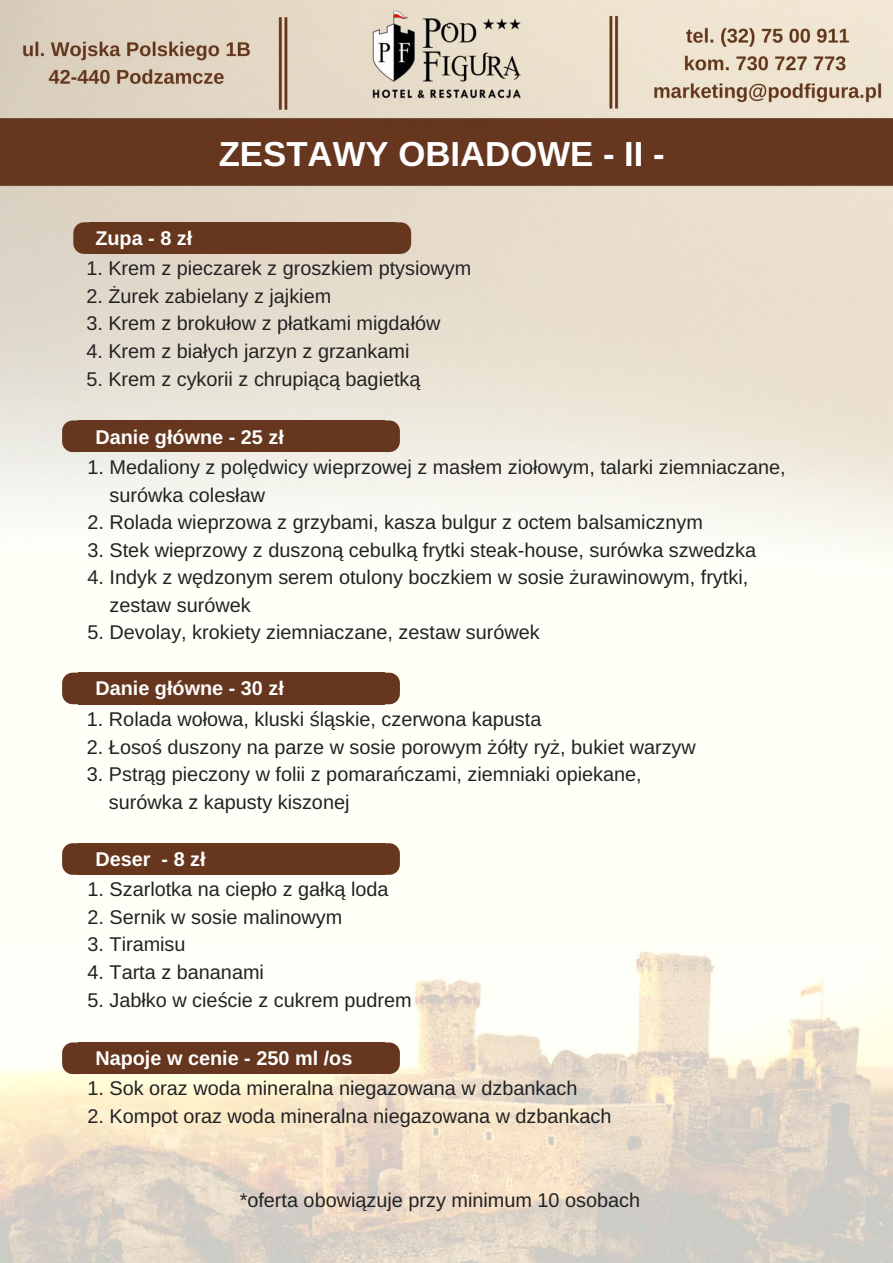
<style>
.page{position:relative;width:893px;height:1263px;background:#fff}
.page>*{position:absolute;margin:0;border:0;box-sizing:border-box;transform-origin:0 0}
.t1{font:700 34.8px "Arimo";color:#fff}
.t2{font:19.88px/27.6px "Arimo";color:#222}
.t3{font:700 19.88px "Arimo";color:#fff}
.s1{font-family:"Liberation Sans"}
</style>
<div class="page">
<img style="left:0;top:0;width:893px;height:1263px">
<div style="left:89px;top:222px;width:306px;height:18px;background:#66371e"></div>
<div style="left:89px;top:239px;width:306px;height:15px;background:#66371e"></div>
<svg style="left:73px;top:222px;width:16px;height:32px"></svg>
<svg style="left:395px;top:222px;width:16px;height:32px"></svg>
<div style="left:78px;top:420px;width:306px;height:18px;background:#66371e"></div>
<div style="left:78px;top:437px;width:306px;height:15px;background:#66371e"></div>
<svg style="left:62px;top:420px;width:16px;height:32px"></svg>
<svg style="left:384px;top:420px;width:16px;height:32px"></svg>
<div style="left:78px;top:843px;width:306px;height:17px;background:#66371e"></div>
<div style="left:78px;top:859px;width:306px;height:16px;background:#66371e"></div>
<svg style="left:62px;top:843px;width:16px;height:32px"></svg>
<svg style="left:384px;top:843px;width:16px;height:32px"></svg>
<div style="left:78px;top:1042px;width:306px;height:18px;background:#66371e"></div>
<div style="left:78px;top:1059px;width:306px;height:15px;background:#66371e"></div>
<svg style="left:62px;top:1042px;width:16px;height:32px"></svg>
<svg style="left:384px;top:1042px;width:16px;height:32px"></svg>
<div style="left:78px;top:673px;width:306px;height:17px;background:#66371e"></div>
<div style="left:78px;top:689px;width:306px;height:15px;background:#66371e"></div>
<svg style="left:62px;top:673px;width:16px;height:31px"></svg>
<svg style="left:384px;top:673px;width:16px;height:31px"></svg>
<h1 class="t1" style="left:219px;top:134px;width:448px">ZESTAWY OBIADOWE - II -</h1>
<p class="t3" style="left:95px;top:227px;width:99px">Zupa - 8 z<span class="s1">ł</span></p>
<p class="t2" style="left:86px;top:255px;width:386px">1. Krem z pieczarek z groszkiem ptysiowym</p>
<p class="t2" style="left:86px;top:282px;width:246px">2. <span class="s1">Ż</span>urek zabielany z jajkiem</p>
<p class="t2" style="left:86px;top:310px;width:356px">3. Krem z broku<span class="s1">ł</span>ow z p<span class="s1">ł</span>atkami migda<span class="s1">ł</span>ów</p>
<p class="t2" style="left:86px;top:337px;width:325px">4. Krem z bia<span class="s1">ł</span>ych jarzyn z grzankami</p>
<p class="t2" style="left:86px;top:365px;width:336px">5. Krem z cykorii z chrupi<span class="s1">ą</span>c<span class="s1">ą</span> bagietk<span class="s1">ą</span></p>
<p class="t3" style="left:95px;top:426px;width:190px">Danie g<span class="s1">ł</span>ówne - 25 z<span class="s1">ł</span></p>
<p class="t2" style="left:110px;top:453px;width:678px;text-indent:-22px">1. Medaliony z pol<span class="s1">ę</span>dwicy wieprzowej z mas<span class="s1">ł</span>em zio<span class="s1">ł</span>owym, talarki ziemniaczane, surówka coles<span class="s1">ł</span>aw</p>
<p class="t2" style="left:87px;top:508px;width:617px">2. Rolada wieprzowa z grzybami, kasza bulgur z octem balsamicznym</p>
<p class="t2" style="left:87px;top:536px;width:670px">3. Stek wieprzowy z duszon<span class="s1">ą</span> cebulk<span class="s1">ą</span> frytki steak-house, surówka szwedzka</p>
<p class="t2" style="left:110px;top:564px;width:640px;text-indent:-22px">4. Indyk z w<span class="s1">ę</span>dzonym serem otulony boczkiem w sosie <span class="s1">ż</span>urawinowym, frytki, zestaw surówek</p>
<p class="t2" style="left:87px;top:619px;width:454px">5. Devolay, krokiety ziemniaczane, zestaw surówek</p>
<p class="t3" style="left:95px;top:677px;width:190px">Danie g<span class="s1">ł</span>ówne - 30 z<span class="s1">ł</span></p>
<p class="t2" style="left:87px;top:705px;width:456px">1. Rolada wo<span class="s1">ł</span>owa, kluski <span class="s1">ś</span>l<span class="s1">ą</span>skie, czerwona kapusta</p>
<p class="t2" style="left:87px;top:733px;width:610px">2. <span class="s1">Ł</span>oso<span class="s1">ś</span> duszony na parze w sosie porowym <span class="s1">ż</span>ó<span class="s1">ł</span>ty ry<span class="s1">ż</span>, bukiet warzyw</p>
<p class="t2" style="left:109px;top:761px;width:534px;text-indent:-22px">3. Pstr<span class="s1">ą</span>g pieczony w folii z pomara<span class="s1">ń</span>czami, ziemniaki opiekane, surówka z kapusty kiszonej</p>
<p class="t3" style="left:95px;top:848px;width:112px">Deser - 8 z<span class="s1">ł</span></p>
<p class="t2" style="left:87px;top:875px;width:303px">1. Szarlotka na ciep<span class="s1">ł</span>o z ga<span class="s1">ł</span>k<span class="s1">ą</span> loda</p>
<p class="t2" style="left:87px;top:903px;width:256px">2. Sernik w sosie malinowym</p>
<p class="t2" style="left:87px;top:931px;width:100px">3. Tiramisu</p>
<p class="t2" style="left:87px;top:958px;width:178px">4. Tarta z bananami</p>
<p class="t2" style="left:87px;top:986px;width:326px">5. Jab<span class="s1">ł</span>ko w cie<span class="s1">ś</span>cie z cukrem pudrem</p>
<p class="t3" style="left:95px;top:1047px;width:259px">Napoje w cenie - 250 ml /os</p>
<p class="t2" style="left:87px;top:1075px;width:491px">1. Sok oraz woda mineralna niegazowana w dzbankach</p>
<p class="t2" style="left:87px;top:1102px;width:526px">2. Kompot oraz woda mineralna niegazowana w dzbankach</p>
<p class="t2" style="left:240px;top:1186px;width:402px">*oferta obowi<span class="s1">ą</span>zuje przy minimum 10 osobach</p>
</div>
